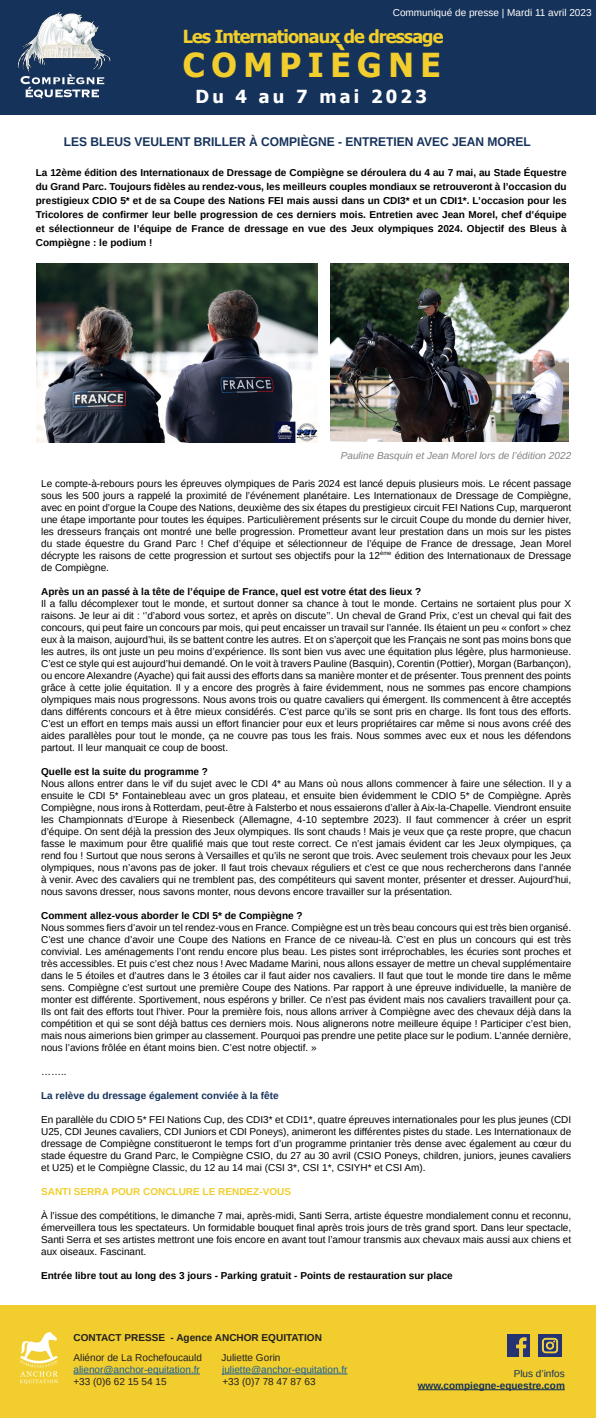
<style>
.page{position:relative;width:596px;height:1418px;background:#fff}
.page>*{position:absolute;margin:0;border:0;box-sizing:border-box;transform-origin:0 0}
.t1{font:700 33px "Tahoma";letter-spacing:.2em;color:#f1ce2d}
.t2{font:700 18px "Tahoma";letter-spacing:-.05em;color:#f1ce2d}
.t3{font:700 18px "Tahoma";letter-spacing:.18em;color:#fff}
.t4{font:700 12.6px "Arimo";color:#15325a;scale:.95 1}
.t5{font:10px/12px "Arimo";color:#000001;text-align:justify}
.t6{font:700 10px/14px "Arimo";color:#000001;text-align:justify}
.t7{font:700 10px "Arimo";color:#15325a}
.t8{font:10px "Arimo";color:#231f20}
.t9{font:10px "Arimo";color:#175d9e}
.t10{font:italic 10px "Arimo";color:#808285}
.t11{font:700 10px "Arimo";color:#231f20}
.t12{font:10px "Arimo";color:#fffefc}
.t13{font:700 10px "Arimo";color:#f1ce2d}
.t14{font:10px "Arimo";color:#15325a}
</style>
<div class="page">
<div style="left:0;top:0;width:595px;height:114px;background:#15325a"></div>
<img style="left:18px;top:12px;width:93px;height:87px">
<div style="left:0;top:1305px;width:595px;height:112px;background:#f1ce2d"></div>
<img style="left:507px;top:1334px;width:22px;height:22px">
<hr style="left:417px;top:1389px;width:147px;height:1px;background:#15325a">
<hr style="left:73px;top:1373px;width:127px;height:1px;background:#175d9e">
<hr style="left:222px;top:1373px;width:125px;height:1px;background:#175d9e">
<img style="left:21px;top:1332px;width:36px;height:51px">
<img style="left:538px;top:1334px;width:22px;height:22px">
<img style="left:330px;top:263px;width:238px;height:178px">
<img style="left:36px;top:263px;width:281px;height:180px">
<p class="t12" style="left:392px;top:6px;width:200px">Communiqué de presse | Mardi 11 avril 2023</p>
<h2 class="t2" style="left:182px;top:24px;width:262px">Les Internationaux de dressage</h2>
<h1 class="t1" style="left:182px;top:42px;width:259px">COMPIÈGNE</h1>
<h2 class="t3" style="left:195px;top:84px;width:233px">Du 4 au 7 mai 2023</h2>
<p class="t4" style="left:64px;top:133px;width:493px">LES BLEUS VEULENT BRILLER À COMPIÈGNE - ENTRETIEN AVEC JEAN MOREL</p>
<p class="t6" style="left:36px;top:166px;width:532px">La 12ème édition des Internationaux de Dressage de Compiègne se déroulera du 4 au 7 mai, au Stade Équestre du Grand Parc. Toujours fidèles au rendez-vous, les meilleurs couples mondiaux se retrouveront à l’occasion du prestigieux CDIO 5* et de sa Coupe des Nations FEI mais aussi dans un CDI3* et un CDI1*. L’occasion pour les Tricolores de confirmer leur belle progression de ces derniers mois. Entretien avec Jean Morel, chef d’équipe et sélectionneur de l’équipe de France de dressage en vue des Jeux olympiques 2024. Objectif des Bleus à Compiègne : le podium !</p>
<p class="t10" style="left:340px;top:449px;width:232px">Pauline Basquin et Jean Morel lors de l’édition 2022</p>
<p class="t5" style="left:41px;top:477px;width:531px">Le compte-à-rebours pours les épreuves olympiques de Paris 2024 est lancé depuis plusieurs mois. Le récent passage sous les 500 jours a rappelé la proximité de l’événement planétaire. Les Internationaux de Dressage de Compiègne, avec en point d’orgue la Coupe des Nations, deuxième des six étapes du prestigieux circuit FEI Nations Cup, marqueront une étape importante pour toutes les équipes. Particulièrement présents sur le circuit Coupe du monde du dernier hiver, les dresseurs français ont montré une belle progression. Prometteur avant leur prestation dans un mois sur les pistes du stade équestre du Grand Parc ! Chef d’équipe et sélectionneur de l’équipe de France de dressage, Jean Morel décrypte les raisons de cette progression et surtout ses objectifs pour la 12<sup>ème</sup> édition des Internationaux de Dressage de Compiègne.</p>
<p class="t6" style="left:41px;top:584px;width:381px">Après un an passé à la tête de l’équipe de France, quel est votre état des lieux ?</p>
<p class="t5" style="left:41px;top:597px;width:531px">Il a fallu décomplexer tout le monde, et surtout donner sa chance à tout le monde. Certains ne sortaient plus pour X raisons. Je leur ai dit : ‘’d’abord vous sortez, et après on discute’’. Un cheval de Grand Prix, c’est un cheval qui fait des concours, qui peut faire un concours par mois, qui peut encaisser un travail sur l’année. Ils étaient un peu « confort » chez eux à la maison, aujourd’hui, ils se battent contre les autres. Et on s’aperçoit que les Français ne sont pas moins bons que les autres, ils ont juste un peu moins d’expérience. Ils sont bien vus avec une équitation plus légère, plus harmonieuse.<br>C’est ce style qui est aujourd’hui demandé. On le voit à travers Pauline (Basquin), Corentin (Pottier), Morgan (Barbançon), ou encore Alexandre (Ayache) qui fait aussi des efforts dans sa manière monter et de présenter. Tous prennent des points grâce à cette jolie équitation. Il y a encore des progrès à faire évidemment, nous ne sommes pas encore champions olympiques mais nous progressons. Nous avons trois ou quatre cavaliers qui émergent. Ils commencent à être acceptés dans différents concours et à être mieux considérés. C’est parce qu’ils se sont pris en charge. Ils font tous des efforts.<br>C’est un effort en temps mais aussi un effort financier pour eux et leurs propriétaires car même si nous avons créé des aides parallèles pour tout le monde, ça ne couvre pas tous les frais. Nous sommes avec eux et nous les défendons partout. Il leur manquait ce coup de boost.</p>
<p class="t6" style="left:41px;top:764px;width:168px">Quelle est la suite du programme ?</p>
<p class="t5" style="left:41px;top:777px;width:531px">Nous allons entrer dans le vif du sujet avec le CDI 4* au Mans où nous allons commencer à faire une sélection. Il y a ensuite le CDI 5* Fontainebleau avec un gros plateau, et ensuite bien évidemment le CDIO 5* de Compiègne. Après Compiègne, nous irons à Rotterdam, peut-être à Falsterbo et nous essaierons d’aller à Aix-la-Chapelle. Viendront ensuite les Championnats d’Europe à Riesenbeck (Allemagne, 4-10 septembre 2023). Il faut commencer à créer un esprit d’équipe. On sent déjà la pression des Jeux olympiques. Ils sont chauds ! Mais je veux que ça reste propre, que chacun fasse le maximum pour être qualifié mais que tout reste correct. Ce n’est jamais évident car les Jeux olympiques, ça rend fou ! Surtout que nous serons à Versailles et qu’ils ne seront que trois. Avec seulement trois chevaux pour les Jeux olympiques, nous n’avons pas de joker. Il faut trois chevaux réguliers et c’est ce que nous rechercherons dans l’année à venir. Avec des cavaliers qui ne tremblent pas, des compétiteurs qui savent monter, présenter et dresser. Aujourd’hui, nous savons dresser, nous savons monter, nous devons encore travailler sur la présentation.</p>
<p class="t6" style="left:41px;top:908px;width:263px">Comment allez-vous aborder le CDI 5* de Compiègne ?</p>
<p class="t5" style="left:41px;top:921px;width:531px">Nous sommes fiers d’avoir un tel rendez-vous en France. Compiègne est un très beau concours qui est très bien organisé.<br>C’est une chance d’avoir une Coupe des Nations en France de ce niveau-là. C’est en plus un concours qui est très convivial. Les aménagements l’ont rendu encore plus beau. Les pistes sont irréprochables, les écuries sont proches et très accessibles. Et puis c’est chez nous ! Avec Madame Marini, nous allons essayer de mettre un cheval supplémentaire dans le 5 étoiles et d’autres dans le 3 étoiles car il faut aider nos cavaliers. Il faut que tout le monde tire dans le même sens. Compiègne c’est surtout une première Coupe des Nations. Par rapport à une épreuve individuelle, la manière de monter est différente. Sportivement, nous espérons y briller. Ce n’est pas évident mais nos cavaliers travaillent pour ça.<br>Ils ont fait des efforts tout l’hiver. Pour la première fois, nous allons arriver à Compiègne avec des chevaux déjà dans la compétition et qui se sont déjà battus ces derniers mois. Nous alignerons notre meilleure équipe ! Participer c’est bien, mais nous aimerions bien grimper au classement. Pourquoi pas prendre une petite place sur le podium. L’année dernière, nous l’avions frôlée en étant moins bien. C’est notre objectif. »</p>
<p class="t5" style="left:41px;top:1065px;width:27px">……..</p>
<p class="t7" style="left:41px;top:1088px;width:239px">La relève du dressage également conviée à la fête</p>
<p class="t5" style="left:41px;top:1113px;width:531px">En parallèle du CDIO 5* FEI Nations Cup, des CDI3* et CDI1*, quatre épreuves internationales pour les plus jeunes (CDI U25, CDI Jeunes cavaliers, CDI Juniors et CDI Poneys), animeront les différentes pistes du stade. Les Internationaux de dressage de Compiègne constitueront le temps fort d’un programme printanier très dense avec également au cœur du stade équestre du Grand Parc, le Compiègne CSIO, du 27 au 30 avril (CSIO Poneys, children, juniors, jeunes cavaliers et U25) et le Compiègne Classic, du 12 au 14 mai (CSI 3*, CSI 1*, CSIYH* et CSI Am).</p>
<p class="t13" style="left:41px;top:1184px;width:251px">SANTI SERRA POUR CONCLURE LE RENDEZ-VOUS</p>
<p class="t5" style="left:41px;top:1209px;width:531px">À l’issue des compétitions, le dimanche 7 mai, après-midi, Santi Serra, artiste équestre mondialement connu et reconnu, émerveillera tous les spectateurs. Un formidable bouquet final après trois jours de très grand sport. Dans leur spectacle, Santi Serra et ses artistes mettront une fois encore en avant tout l’amour transmis aux chevaux mais aussi aux chiens et aux oiseaux. Fascinant.</p>
<p class="t6" style="left:41px;top:1268px;width:413px">Entrée libre tout au long des 3 jours - Parking gratuit - Points de restauration sur place</p>
<p class="t11" style="left:73px;top:1330px;width:250px">CONTACT PRESSE - Agence ANCHOR EQUITATION</p>
<p class="t8" style="left:73px;top:1350px;width:130px">Aliénor de La Rochefoucauld</p>
<p class="t8" style="left:221px;top:1350px;width:60px">Juliette Gorin</p>
<p class="t9" style="left:73px;top:1362px;width:128px">alienor@anchor-equitation.fr</p>
<p class="t9" style="left:222px;top:1362px;width:127px">juliette@anchor-equitation.fr</p>
<p class="t8" style="left:73px;top:1374px;width:95px">+33 (0)6 62 15 54 15</p>
<p class="t8" style="left:222px;top:1374px;width:95px">+33 (0)7 78 47 87 63</p>
<p class="t14" style="left:513px;top:1366px;width:53px">Plus d’infos</p>
<p class="t7" style="left:417px;top:1378px;width:148px">www.compiegne-equestre.com</p>
</div>
